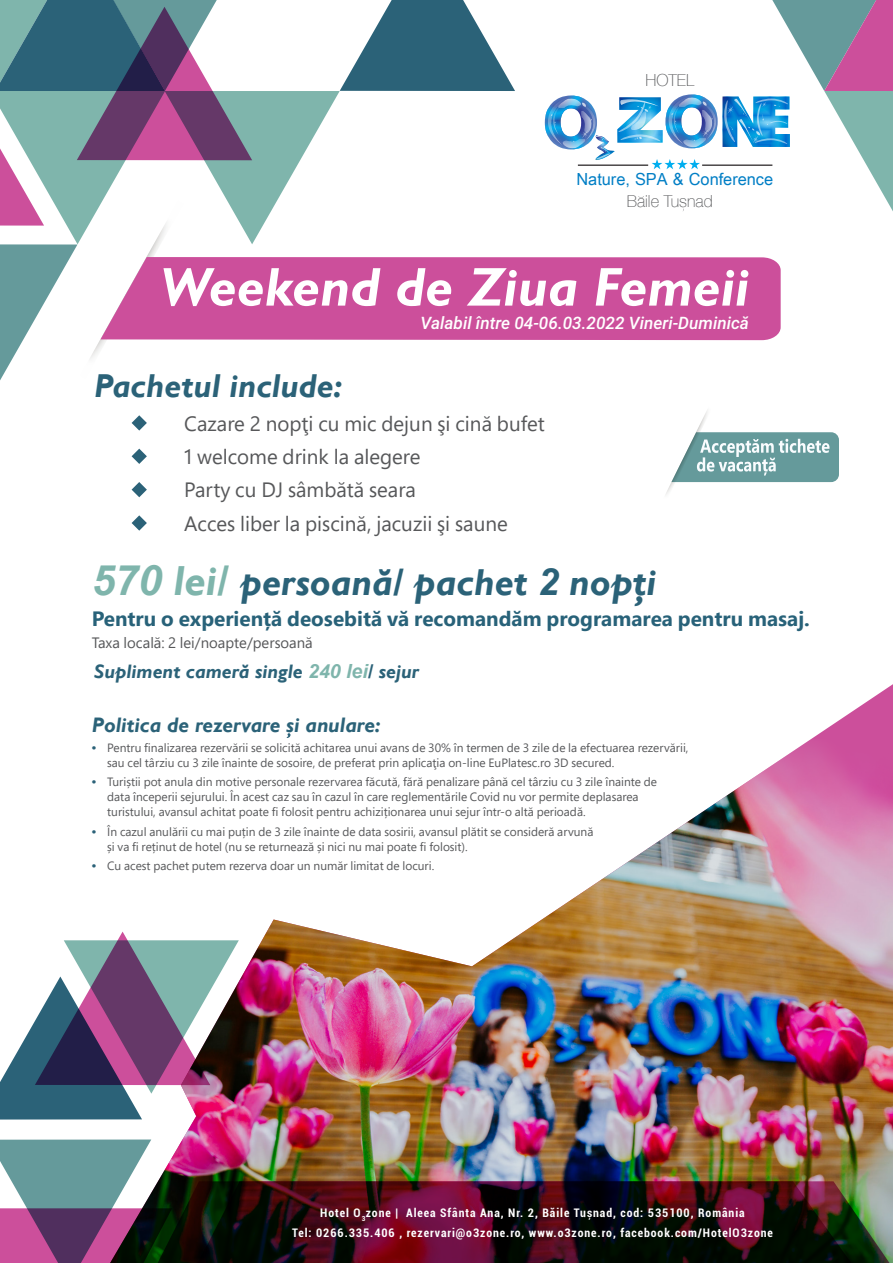
<style>
.page{position:relative;width:893px;height:1263px;background:#fff}
.page>*{position:absolute;margin:0;border:0;box-sizing:border-box;transform-origin:0 0}
.t1{font:italic 700 54.9px "Gill Sans";color:#fff}
.t2{font:italic 700 37.5px "Gill Sans";color:#2b6278}
.t3{font:italic 700 33.15px "Gill Sans";color:#2b6278}
.t4{font:italic 700 21px "Gill Sans";color:#2b6278}
.t5{font:20.7px "Segoe Pro";color:#57585a}
.t6{font:700 20.7px "Segoe Pro";color:#286279}
.t7{font:italic 700 19.5px "Gill Sans";color:#2b6278}
.t8{font:italic 500 17.1px "Roboto";color:#fff}
.t9{font:16.65px "Ayar Takhu";color:#007ec5}
.t10{font:100 16.65px "Helvetica Neue LT";color:#57585a}
.t11{font:15px "Segoe Pro";color:#57585a}
.t12{font:12px/15px "Segoe Pro";color:#57585a}
.t13{font:700 condensed 11.85px "Roboto";letter-spacing:.08em;color:#fff}
.s1{font-family:"Arial";font-size:42px;color:#7fb5ac}
.s2{font-size:42px;color:#7fb5ac}
.s3{font-family:"Arial"}
.s4{font-family:"Arial";color:#7fb5ac}
.s5{font-family:"Gill Sans";font-weight:700;font-style:italic;color:#2b6278}
</style>
<div class="page">
<svg style="left:286px;top:684px;width:607px;height:55px"></svg>
<img style="left:109px;top:739px;width:784px;height:442px">
<svg style="left:545px;top:0;width:348px;height:211px"></svg>
<svg style="left:0;top:1139px;width:172px;height:124px;background:#847d94"></svg>
<svg style="left:0;top:931px;width:239px;height:188px"></svg>
<svg style="left:151px;top:1181px;width:41px;height:82px;background:#091b04"></svg>
<svg style="left:192px;top:1181px;width:701px;height:82px;background:#36131a"></svg>
<svg style="left:0;top:0;width:515px;height:381px"></svg>
<img style="left:80px;top:201px;width:103px;height:177px">
<div style="left:100px;top:257px;width:681px;height:83px;background:#cc4f9b"></div>
<svg style="left:132px;top:415px;width:15px;height:16px"></svg>
<svg style="left:132px;top:449px;width:15px;height:15px"></svg>
<svg style="left:132px;top:482px;width:15px;height:15px"></svg>
<svg style="left:132px;top:515px;width:15px;height:16px"></svg>
<svg style="left:287px;top:733px;width:3px;height:5px"></svg>
<svg style="left:666px;top:410px;width:173px;height:85px"></svg>
<p class="t10" style="left:645px;top:71px;width:50px">HOTEL</p>
<p class="t9" style="left:576px;top:168px;width:198px">Nature, SPA &amp; Conference</p>
<p class="t10" style="left:627px;top:192px;width:87px">Baile Tusnad</p>
<p class="t1" style="left:160px;top:255px;width:591px">Weekend de Ziua Femeii</p>
<p class="t8" style="left:421px;top:311px;width:330px">Valabil între 04-06.03.2022 Vineri-Duminică</p>
<p class="t3" style="left:94px;top:367px;width:250px">Pachetul include:</p>
<p class="t5" style="left:184px;top:409px;width:362px">Cazare 2 nopţi cu mic dejun şi cină bufet</p>
<p class="t5" style="left:184px;top:442px;width:238px">1 welcome drink la alegere</p>
<p class="t5" style="left:184px;top:476px;width:233px">Party cu DJ sâmbătă seara</p>
<p class="t5" style="left:184px;top:509px;width:325px">Acces liber la piscină, jacuzii şi saune</p>
<p class="t2" style="left:92px;top:561px;width:566px"><span class="s1">570</span> <span class="s2">lei/</span> persoană/ pachet <span class="s3">2</span> nopţi</p>
<p class="t6" style="left:92px;top:604px;width:720px">Pentru o experiență deosebită vă recomandăm programarea pentru masaj.</p>
<p class="t11" style="left:92px;top:633px;width:223px">Taxa locală: 2 lei/noapte/persoană</p>
<p class="t7" style="left:94px;top:660px;width:326px">Supliment cameră single <span class="s4">240 lei</span>/ sejur</p>
<p class="t4" style="left:92px;top:713px;width:290px">Politica de rezervare si anulare:</p>
<p class="t12" style="left:107px;top:739px;width:583px;text-indent:-15px"><span class="s5">•</span> Pentru finalizarea rezervării se solicită achitarea unui avans de 30% în termen de 3 zile de la efectuarea rezervării, sau cel târziu cu 3 zile înainte de sosoire, de preferat prin aplicaţia on-line EuPlatesc.ro 3D secured.</p>
<p class="t12" style="left:107px;top:774px;width:551px;text-indent:-15px"><span class="s5">•</span> Turiștii pot anula din motive personale rezervarea făcută, fără penalizare până cel târziu cu 3 zile înainte de data începerii sejurului. În acest caz sau în cazul în care reglementările Covid nu vor permite deplasarea turistului, avansul achitat poate fi folosit pentru achiziționarea unui sejur într-o altă perioadă.</p>
<p class="t12" style="left:107px;top:823px;width:488px;text-indent:-15px"><span class="s5">•</span> În cazul anulării cu mai puțin de 3 zile înainte de data sosirii, avansul plătit se consideră arvună și va fi reținut de hotel (nu se returnează și nici nu mai poate fi folosit).</p>
<p class="t12" style="left:92px;top:858px;width:344px"><span class="s5">•</span> Cu acest pachet putem rezerva doar un număr limitat de locuri.</p>
<p class="t13" style="left:320px;top:1204px;width:426px">Hotel O<sub>3</sub>zone | Aleea Sfânta Ana, Nr. 2, Băile Tușnad, cod: 535100, România</p>
<p class="t13" style="left:292px;top:1224px;width:482px">Tel: 0266.335.406 , rezervari@o3zone.ro, www.o3zone.ro, facebook.com/HotelO3zone</p>
</div>
